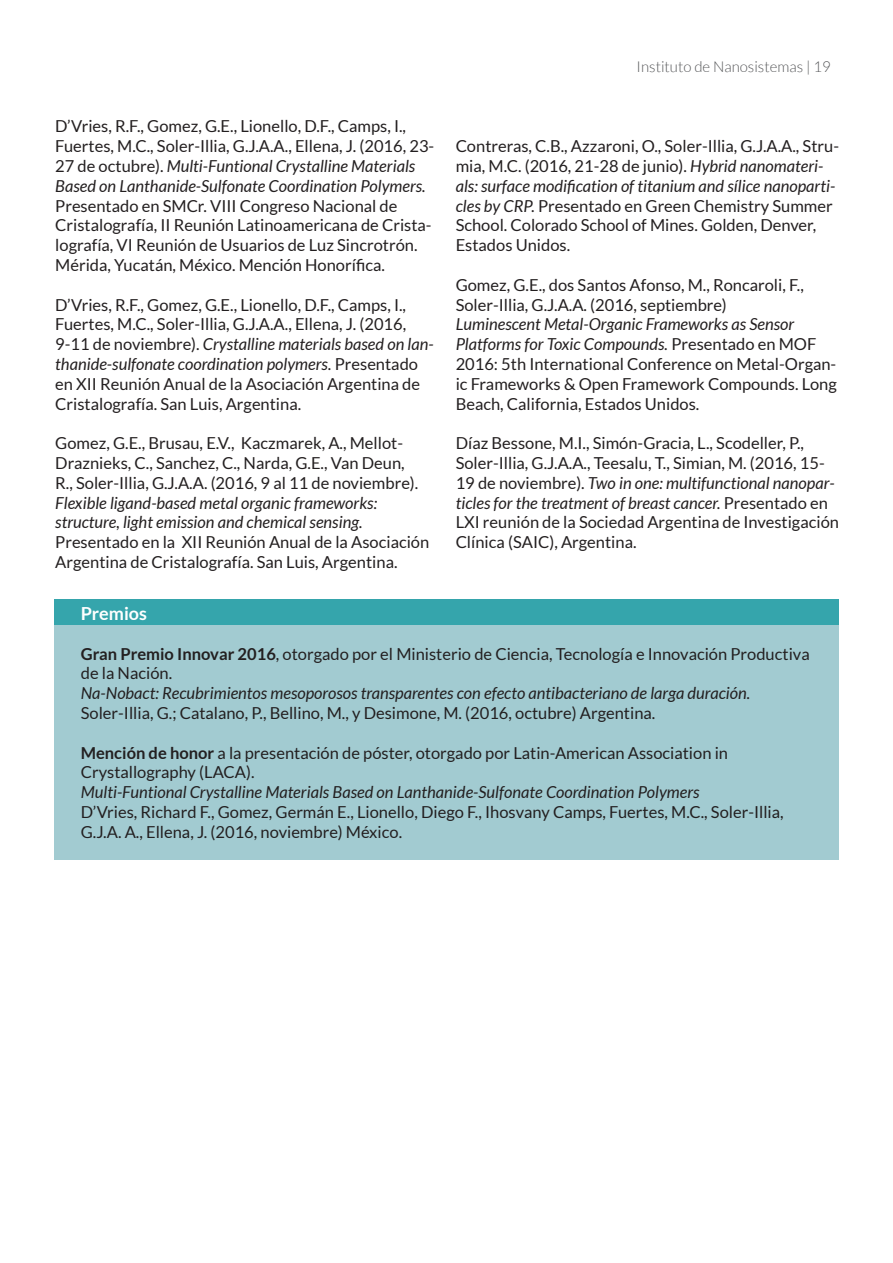
<style>
.page{position:relative;width:893px;height:1263px;background:#fff}
.page>*{position:absolute;margin:0;border:0;box-sizing:border-box;transform-origin:0 0}
.t1{font:700 18px "Lato";color:#fff}
.t2{font:16.5px/19.8px "Lato";color:#231f20}
.t3{font:italic 16.5px/19.8px "Lato";color:#231f20}
.t4{font:300 15px "Lato";color:#57585a}
.s1{font-style:italic}
.s2{font-weight:700}
</style>
<div class="page">
<div style="left:54px;top:600px;width:785px;height:25px;background:#35a5ac"></div>
<div style="left:54px;top:625px;width:785px;height:235px;background:#a2cbd1"></div>
<p class="t2" style="left:55px;top:116px;width:381px">D’Vries, R.F., Gomez, G.E., Lionello, D.F., Camps, I., Fuertes, M.C., Soler-Illia, G.J.A.A., Ellena, J. (2016, 23- 27 de octubre). <span class="s1">Multi-Funtional Crystalline Materials Based on Lanthanide-Sulfonate Coordination Polymers.</span></p>
<p class="t2" style="left:55px;top:196px;width:378px">Presentado en SMCr. VIII Congreso Nacional de Cristalografía, II Reunión Latinoamericana de Crista&shy;lografía, VI Reunión de Usuarios de Luz Sincrotrón.<br>Mérida, Yucatán, México. Mención Honorífica.</p>
<p class="t2" style="left:55px;top:295px;width:380px">D’Vries, R.F., Gomez, G.E., Lionello, D.F., Camps, I., Fuertes, M.C., Soler-Illia, G.J.A.A., Ellena, J. (2016, 9-11 de noviembre). <span class="s1">Crystalline materials based on lan&shy;thanide-sulfonate coordination polymers.</span> Presentado en XII Reunión Anual de la Asociación Argentina de Cristalografía. San Luis, Argentina.</p>
<p class="t2" style="left:55px;top:433px;width:364px">Gomez, G.E., Brusau, E.V., Kaczmarek, A., Mellot-<br>Draznieks, C., Sanchez, C., Narda, G.E., Van Deun,<br>R., Soler-Illia, G.J.A.A. (2016, 9 al 11 de noviembre).</p>
<p class="t3" style="left:55px;top:493px;width:323px">Flexible ligand-based metal organic frameworks: structure, light emission and chemical sensing.</p>
<p class="t2" style="left:55px;top:532px;width:376px">Presentado en la XII Reunión Anual de la Asociación<br>Argentina de Cristalografía. San Luis, Argentina.</p>
<p class="t4" style="left:637px;top:59px;width:196px">Instituto de Nanosistemas | 19</p>
<p class="t2" style="left:456px;top:136px;width:385px">Contreras, C.B., Azzaroni, O., Soler-Illia, G.J.A.A., Stru&shy;mia, M.C. (2016, 21-28 de junio). <span class="s1">Hybrid nanomateri&shy;als: surface modification of titanium and sílice nanoparti&shy;cles by CRP.</span> Presentado en Green Chemistry Summer School. Colorado School of Mines. Golden, Denver, Estados Unidos.</p>
<p class="t2" style="left:456px;top:275px;width:350px">Gomez, G.E., dos Santos Afonso, M., Roncaroli, F.,<br>Soler-Illia, G.J.A.A. (2016, septiembre)</p>
<p class="t2" style="left:456px;top:314px;width:383px"><span class="s1">Luminescent Metal-Organic Frameworks as Sensor Platforms for Toxic Compounds.</span> Presentado en MOF 2016: 5th International Conference on Metal-Organ&shy;ic Frameworks &amp; Open Framework Compounds. Long Beach, California, Estados Unidos.</p>
<p class="t2" style="left:456px;top:433px;width:385px">Díaz Bessone, M.I., Simón-Gracia, L., Scodeller, P., Soler-Illia, G.J.A.A., Teesalu, T., Simian, M. (2016, 15- 19 de noviembre). <span class="s1">Two in one: multifunctional nanopar&shy;ticles for the treatment of breast cancer.</span> Presentado en LXI reunión de la Sociedad Argentina de Investigación Clínica (SAIC), Argentina.</p>
<p class="t1" style="left:81px;top:603px;width:68px">Premios</p>
<p class="t2" style="left:81px;top:644px;width:730px"><span class="s2">Gran Premio Innovar 2016</span>, otorgado por el Ministerio de Ciencia, Tecnología e Innovación Productiva de la Nación.</p>
<p class="t3" style="left:81px;top:684px;width:671px">Na-Nobact: Recubrimientos mesoporosos transparentes con efecto antibacteriano de larga duración.</p>
<p class="t2" style="left:81px;top:703px;width:576px">Soler-Illia, G.; Catalano, P., Bellino, M., y Desimone, M. (2016, octubre) Argentina.</p>
<p class="t2" style="left:81px;top:743px;width:649px"><span class="s2">Mención de honor</span> a la presentación de póster, otorgado por Latin-American Association in<br>Crystallography (LACA).</p>
<p class="t3" style="left:81px;top:783px;width:620px">Multi-Funtional Crystalline Materials Based on Lanthanide-Sulfonate Coordination Polymers</p>
<p class="t2" style="left:81px;top:802px;width:704px">D’Vries, Richard F., Gomez, Germán E., Lionello, Diego F., Ihosvany Camps, Fuertes, M.C., Soler-Illia,<br>G.J.A. A., Ellena, J. (2016, noviembre) México.</p>
</div>
